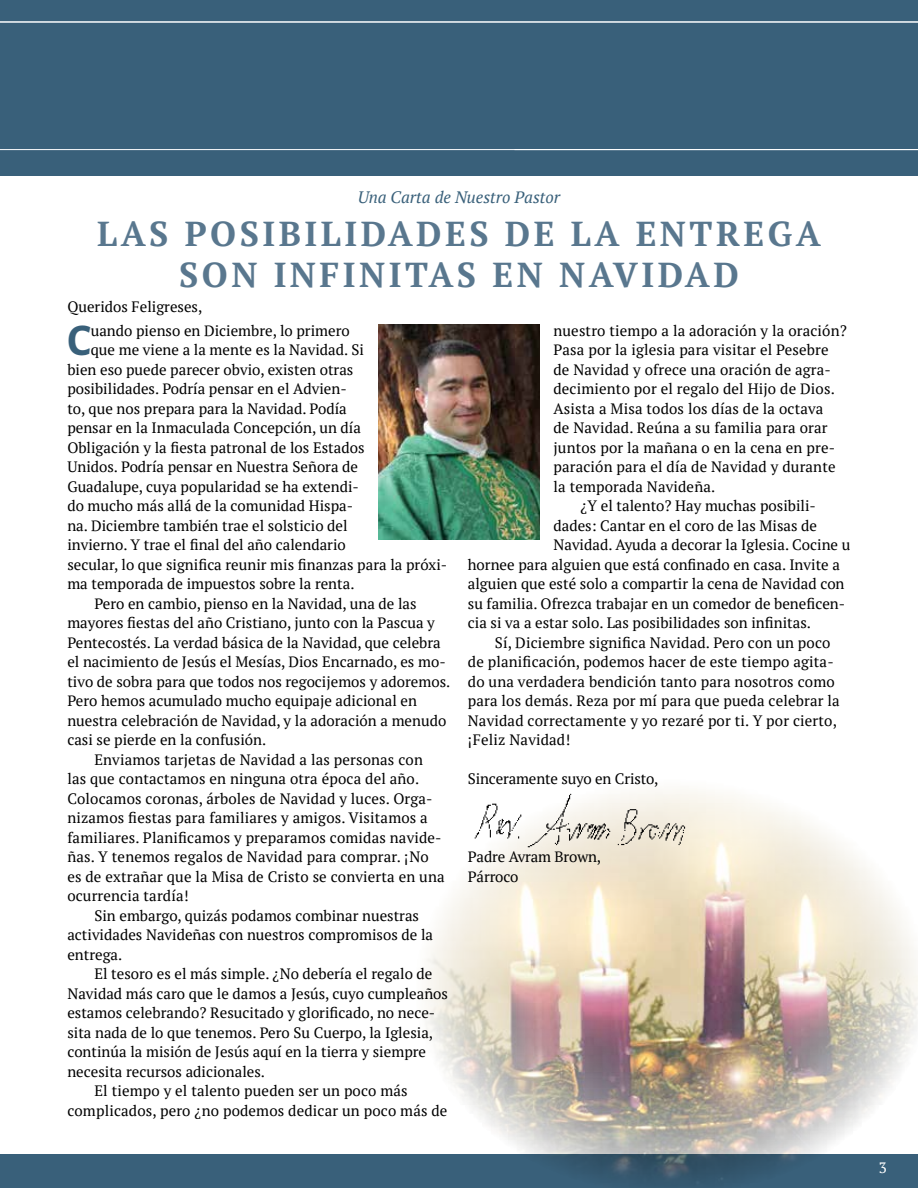
<style>
.page{position:relative;width:918px;height:1188px;background:#fff}
.page>*{position:absolute;margin:0;border:0;box-sizing:border-box;transform-origin:0 0}
.t1{font:700 45.3px "Alegreya Sans";color:#39607a}
.t2{font:700 34.5px/41.4px "PT Serif";letter-spacing:.1em;color:#59778e;text-align:center}
.t3{font:italic 16.5px "PT Serif";color:#39607a}
.t4{font:15px/19.5px "PT Serif";color:#000}
.t5{font:15px "PT Serif";color:#fff}
</style>
<div class="page">
<div style="left:0;top:0;width:918px;height:176px;background:#39607a"></div>
<hr style="left:0;top:149px;width:918px;height:1px;background:#fff">
<div style="left:0;top:1154px;width:918px;height:34px;background:#39607a"></div>
<img style="left:425px;top:791px;width:493px;height:394px">
<hr style="left:0;top:22px;width:918px;height:1px;background:#fff">
<img style="left:468px;top:790px;width:228px;height:78px">
<img style="left:378px;top:324px;width:162px;height:216px">
<p class="t3" style="left:358px;top:187px;width:204px">Una Carta de Nuestro Pastor</p>
<h2 class="t2" style="left:97px;top:212px;width:725px">LAS POSIBILIDADES DE LA ENTREGA<br>SON INFINITAS EN NAVIDAD</h2>
<p class="t4" style="left:67px;top:297px;width:137px">Queridos Feligreses,</p>
<h1 class="t1" style="left:67px;top:307px;width:25px">C</h1>
<p class="t4" style="left:91px;top:320px;width:261px">uando pienso en Diciembre, lo primero</p>
<p class="t4" style="left:91px;top:340px;width:275px">que me viene a la mente es la Navidad. Si</p>
<p class="t4" style="left:67px;top:359px;width:288px">bien eso puede parecer obvio, existen otras</p>
<p class="t4" style="left:67px;top:379px;width:281px">posibilidades. Podría pensar en el Advien-</p>
<p class="t4" style="left:67px;top:398px;width:281px">to, que nos prepara para la Navidad. Podía</p>
<p class="t4" style="left:67px;top:418px;width:295px">pensar en la Inmaculada Concepción, un día</p>
<p class="t4" style="left:67px;top:437px;width:299px">Obligación y la fiesta patronal de los Estados</p>
<p class="t4" style="left:67px;top:457px;width:292px">Unidos. Podría pensar en Nuestra Señora de</p>
<p class="t4" style="left:67px;top:476px;width:293px">Guadalupe, cuya popularidad se ha extendi-</p>
<p class="t4" style="left:67px;top:496px;width:287px">do mucho más allá de la comunidad Hispa-</p>
<p class="t4" style="left:67px;top:515px;width:282px">na. Diciembre también trae el solsticio del</p>
<p class="t4" style="left:67px;top:535px;width:280px">invierno. Y trae el final del año calendario</p>
<p class="t4" style="left:67px;top:554px;width:381px">secular, lo que significa reunir mis finanzas para la próxi-</p>
<p class="t4" style="left:67px;top:574px;width:289px">ma temporada de impuestos sobre la renta.</p>
<p class="t4" style="left:94px;top:593px;width:324px">Pero en cambio, pienso en la Navidad, una de las</p>
<p class="t4" style="left:67px;top:613px;width:369px">mayores fiestas del año Cristiano, junto con la Pascua y</p>
<p class="t4" style="left:67px;top:632px;width:375px">Pentecostés. La verdad básica de la Navidad, que celebra</p>
<p class="t4" style="left:67px;top:652px;width:380px">el nacimiento de Jesús el Mesías, Dios Encarnado, es mo-</p>
<p class="t4" style="left:67px;top:671px;width:384px">tivo de sobra para que todos nos regocijemos y adoremos.</p>
<p class="t4" style="left:67px;top:691px;width:351px">Pero hemos acumulado mucho equipaje adicional en</p>
<p class="t4" style="left:67px;top:710px;width:380px">nuestra celebración de Navidad, y la adoración a menudo</p>
<p class="t4" style="left:67px;top:730px;width:200px">casi se pierde en la confusión.</p>
<p class="t4" style="left:94px;top:749px;width:330px">Enviamos tarjetas de Navidad a las personas con</p>
<p class="t4" style="left:67px;top:769px;width:353px">las que contactamos en ninguna otra época del año.</p>
<p class="t4" style="left:67px;top:788px;width:367px">Colocamos coronas, árboles de Navidad y luces. Orga-</p>
<p class="t4" style="left:67px;top:808px;width:362px">nizamos fiestas para familiares y amigos. Visitamos a</p>
<p class="t4" style="left:67px;top:827px;width:376px">familiares. Planificamos y preparamos comidas navide-</p>
<p class="t4" style="left:67px;top:847px;width:363px">ñas. Y tenemos regalos de Navidad para comprar. ¡No</p>
<p class="t4" style="left:67px;top:866px;width:379px">es de extrañar que la Misa de Cristo se convierta en una</p>
<p class="t4" style="left:67px;top:886px;width:123px">ocurrencia tardía!</p>
<p class="t4" style="left:94px;top:905px;width:326px">Sin embargo, quizás podamos combinar nuestras</p>
<p class="t4" style="left:67px;top:925px;width:367px">actividades Navideñas con nuestros compromisos de la</p>
<p class="t4" style="left:67px;top:944px;width:56px">entrega.</p>
<p class="t4" style="left:94px;top:964px;width:340px">El tesoro es el más simple. ¿No debería el regalo de</p>
<p class="t4" style="left:67px;top:983px;width:382px">Navidad más caro que le damos a Jesús, cuyo cumpleaños</p>
<p class="t4" style="left:67px;top:1003px;width:369px">estamos celebrando? Resucitado y glorificado, no nece-</p>
<p class="t4" style="left:67px;top:1022px;width:367px">sita nada de lo que tenemos. Pero Su Cuerpo, la Iglesia,</p>
<p class="t4" style="left:67px;top:1042px;width:360px">continúa la misión de Jesús aquí en la tierra y siempre</p>
<p class="t4" style="left:67px;top:1061px;width:199px">necesita recursos adicionales.</p>
<p class="t4" style="left:94px;top:1081px;width:315px">El tiempo y el talento pueden ser un poco más</p>
<p class="t4" style="left:67px;top:1100px;width:382px">complicados, pero ¿no podemos dedicar un poco más de</p>
<p class="t4" style="left:553px;top:320px;width:295px">nuestro tiempo a la adoración y la oración?</p>
<p class="t4" style="left:553px;top:340px;width:277px">Pasa por la iglesia para visitar el Pesebre</p>
<p class="t4" style="left:553px;top:359px;width:279px">de Navidad y ofrece una oración de agra-</p>
<p class="t4" style="left:553px;top:379px;width:283px">decimiento por el regalo del Hijo de Dios.</p>
<p class="t4" style="left:553px;top:398px;width:271px">Asista a Misa todos los días de la octava</p>
<p class="t4" style="left:553px;top:418px;width:276px">de Navidad. Reúna a su familia para orar</p>
<p class="t4" style="left:553px;top:437px;width:283px">juntos por la mañana o en la cena en pre-</p>
<p class="t4" style="left:553px;top:457px;width:284px">paración para el día de Navidad y durante</p>
<p class="t4" style="left:553px;top:476px;width:163px">la temporada Navideña.</p>
<p class="t4" style="left:580px;top:496px;width:237px">¿Y el talento? Hay muchas posibili-</p>
<p class="t4" style="left:553px;top:515px;width:265px">dades: Cantar en el coro de las Misas de</p>
<p class="t4" style="left:553px;top:535px;width:298px">Navidad. Ayuda a decorar la Iglesia. Cocine u</p>
<p class="t4" style="left:468px;top:554px;width:374px">hornee para alguien que está confinado en casa. Invite a</p>
<p class="t4" style="left:468px;top:574px;width:378px">alguien que esté solo a compartir la cena de Navidad con</p>
<p class="t4" style="left:468px;top:593px;width:379px">su familia. Ofrezca trabajar en un comedor de beneficen-</p>
<p class="t4" style="left:468px;top:613px;width:345px">cia si va a estar solo. Las posibilidades son infinitas.</p>
<p class="t4" style="left:495px;top:632px;width:337px">Sí, Diciembre significa Navidad. Pero con un poco</p>
<p class="t4" style="left:468px;top:652px;width:367px">de planificación, podemos hacer de este tiempo agita-</p>
<p class="t4" style="left:468px;top:671px;width:368px">do una verdadera bendición tanto para nosotros como</p>
<p class="t4" style="left:468px;top:691px;width:373px">para los demás. Reza por mí para que pueda celebrar la</p>
<p class="t4" style="left:468px;top:710px;width:371px">Navidad correctamente y yo rezaré por ti. Y por cierto,</p>
<p class="t4" style="left:468px;top:730px;width:104px">¡Feliz Navidad!</p>
<p class="t4" style="left:468px;top:769px;width:192px">Sinceramente suyo en Cristo,</p>
<p class="t4" style="left:468px;top:847px;width:135px">Padre Avram Brown,<br>Párroco</p>
<p class="t5" style="left:879px;top:1158px;width:9px">3</p>
</div>
